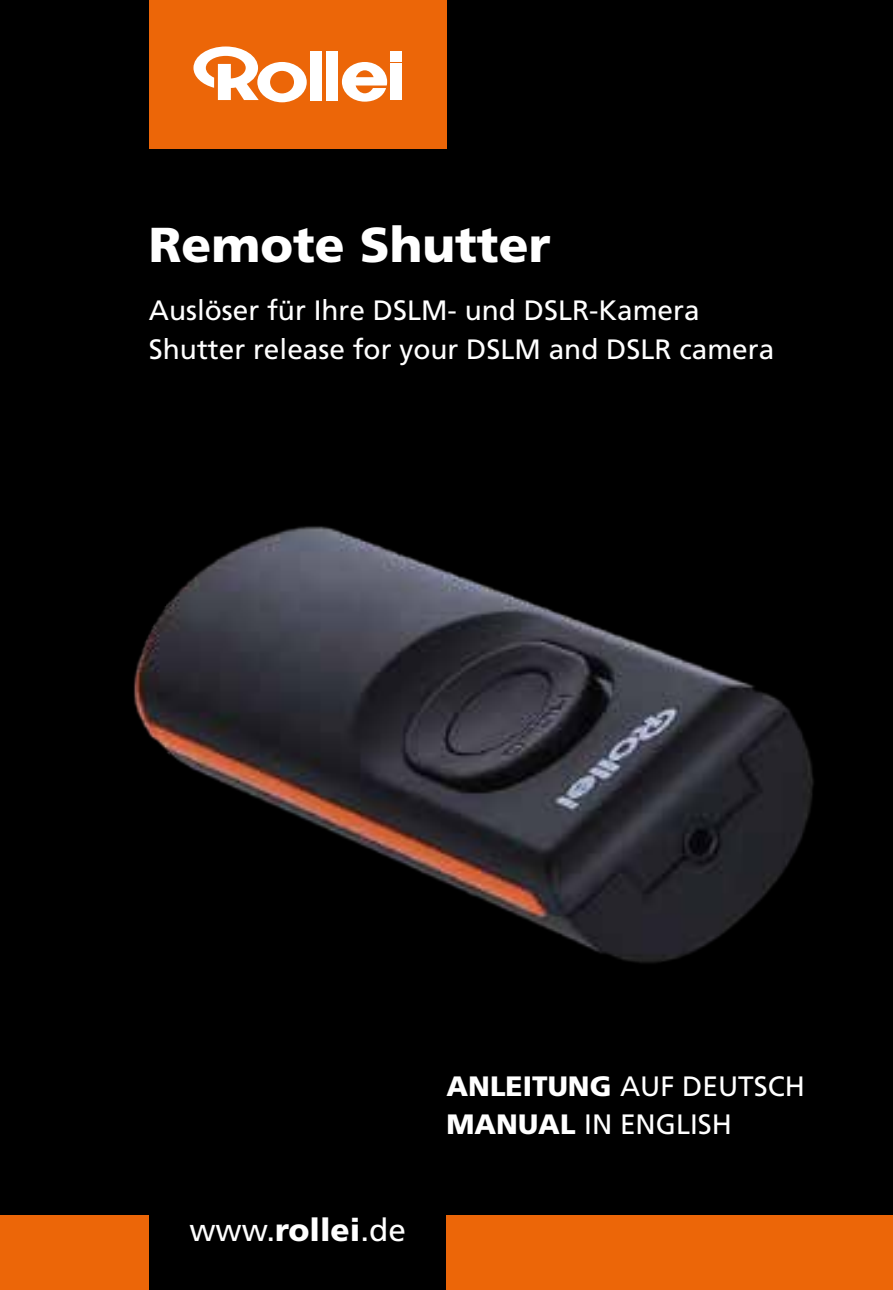
<style>
.page{position:relative;width:893px;height:1290px;background:#000}
.page>*{position:absolute;margin:0;border:0;box-sizing:border-box;transform-origin:0 0}
.t1{font:900 49px "Frutiger LT";color:#fff}
.t2{font:31.5px "Frutiger LT";color:#fff}
.t3{font:28px/38.5px "Frutiger LT";color:#fff}
.s1{font-weight:900}
</style>
<div class="page">
<div style="left:0;top:1215px;width:149px;height:75px;background:#ec6608"></div>
<div style="left:446px;top:1215px;width:447px;height:75px;background:#ec6608"></div>
<div style="left:149px;top:0;width:297px;height:149px;background:#ec6608"></div>
<svg style="left:342px;top:62px;width:45px;height:40px"></svg>
<div style="left:310px;top:51px;width:12px;height:49px;background:#fff"></div>
<div style="left:326px;top:51px;width:12px;height:49px;background:#fff"></div>
<div style="left:390px;top:51px;width:12px;height:11px;background:#fff"></div>
<div style="left:390px;top:64px;width:12px;height:36px;background:#fff"></div>
<svg style="left:193px;top:46px;width:114px;height:56px"></svg>
<img style="left:133px;top:526px;width:681px;height:437px">
<h1 class="t1" style="left:149px;top:215px;width:403px">Remote Shutter</h1>
<p class="t3" style="left:149px;top:292px;width:627px">Auslöser für Ihre DSLM- und DSLR-Kamera<br>Shutter release for your DSLM and DSLR camera</p>
<p class="t2" style="left:189px;top:1211px;width:218px">www.<span class="s1">rollei</span>.de</p>
<p class="t3" style="left:446px;top:1067px;width:360px"><span class="s1">ANLEITUNG</span> AUF DEUTSCH<br><span class="s1">MANUAL</span> IN ENGLISH</p>
</div>
